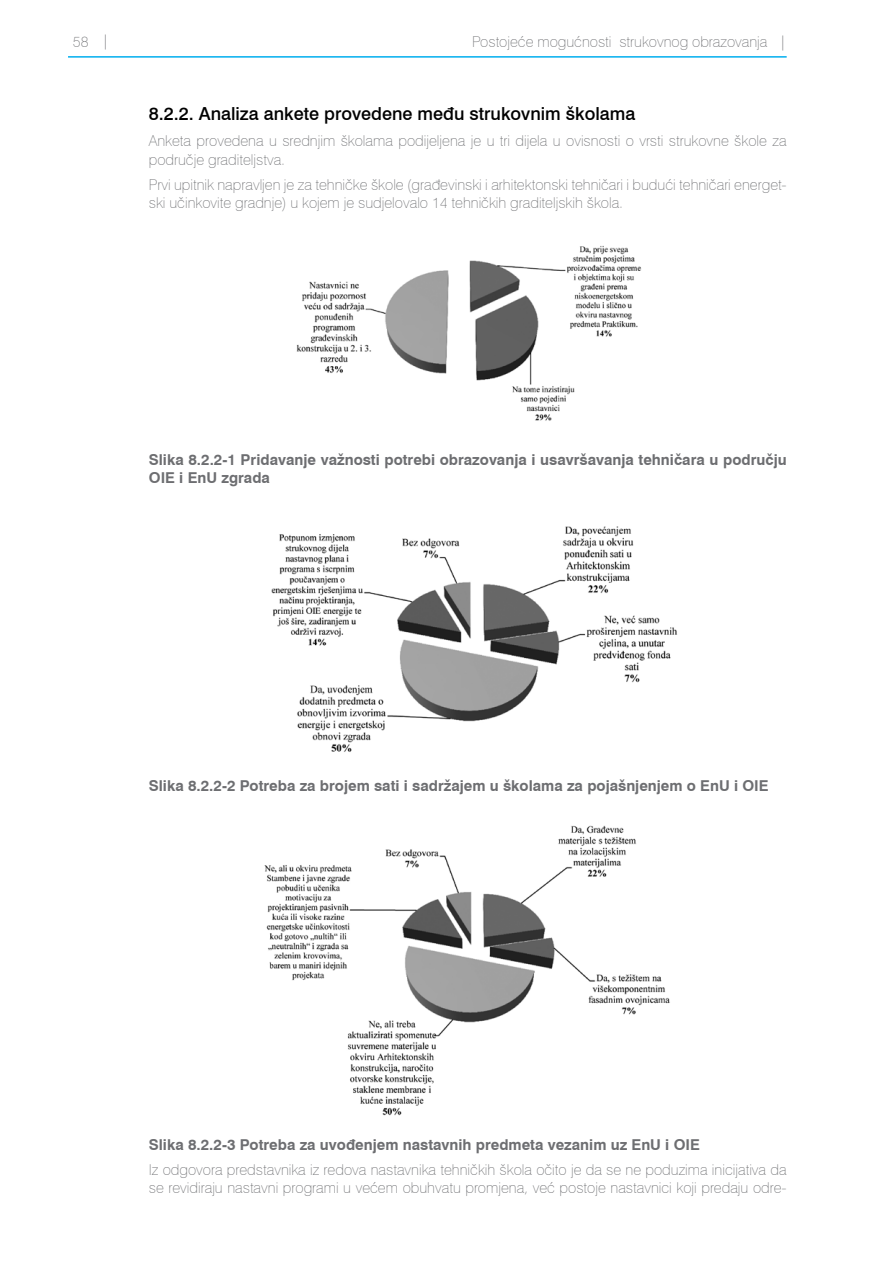
<style>
.page{position:relative;width:893px;height:1263px;background:#fff}
.page>*{position:absolute;margin:0;border:0;box-sizing:border-box;transform-origin:0 0}
.t1{font:500 18px "Swiss 721 BT";color:#000}
.t2{font:100 15px/18px "Swiss 721 BT";color:#6d6e71}
.t3{font:700 15px/18px "Swiss 721 BT";color:#6d6e71}
</style>
<div class="page">
<hr style="left:68px;top:56px;width:719px;height:2px;background:#00aeef">
<img style="left:296px;top:245px;width:346px;height:176px">
<img style="left:271px;top:526px;width:406px;height:226px">
<img style="left:264px;top:825px;width:406px;height:291px">
<p class="t2" style="left:73px;top:33px;width:38px">58 |</p>
<p class="t2" style="left:472px;top:33px;width:316px">Postojeće mogućnosti strukovnog obrazovanja |</p>
<p class="t1" style="left:149px;top:103px;width:488px">8.2.2. Analiza ankete provedene među strukovnim školama</p>
<p class="t2" style="left:149px;top:132px;width:639px">Anketa provedena u srednjim školama podijeljena je u tri dijela u ovisnosti o vrsti strukovne škole za područje graditeljstva.</p>
<p class="t2" style="left:149px;top:176px;width:639px">Prvi upitnik napravljen je za tehničke škole (građevinski i arhitektonski tehničari i budući tehničari energet&shy;ski učinkovite gradnje) u kojem je sudjelovalo 14 tehničkih graditeljskih škola.</p>
<p class="t3" style="left:149px;top:450px;width:639px">Slika 8.2.2-1 Pridavanje važnosti potrebi obrazovanja i usavršavanja tehničara u području<br>OIE i EnU zgrada</p>
<p class="t3" style="left:149px;top:776px;width:621px">Slika 8.2.2-2 Potreba za brojem sati i sadržajem u školama za pojašnjenjem o EnU i OIE</p>
<p class="t3" style="left:149px;top:1135px;width:553px">Slika 8.2.2-3 Potreba za uvođenjem nastavnih predmeta vezanim uz EnU i OIE</p>
<p class="t2" style="left:149px;top:1161px;width:639px">Iz odgovora predstavnika iz redova nastavnika tehničkih škola očito je da se ne poduzima inicijativa da se revidiraju nastavni programi u većem obuhvatu promjena, već postoje nastavnici koji predaju odre-</p>
</div>
